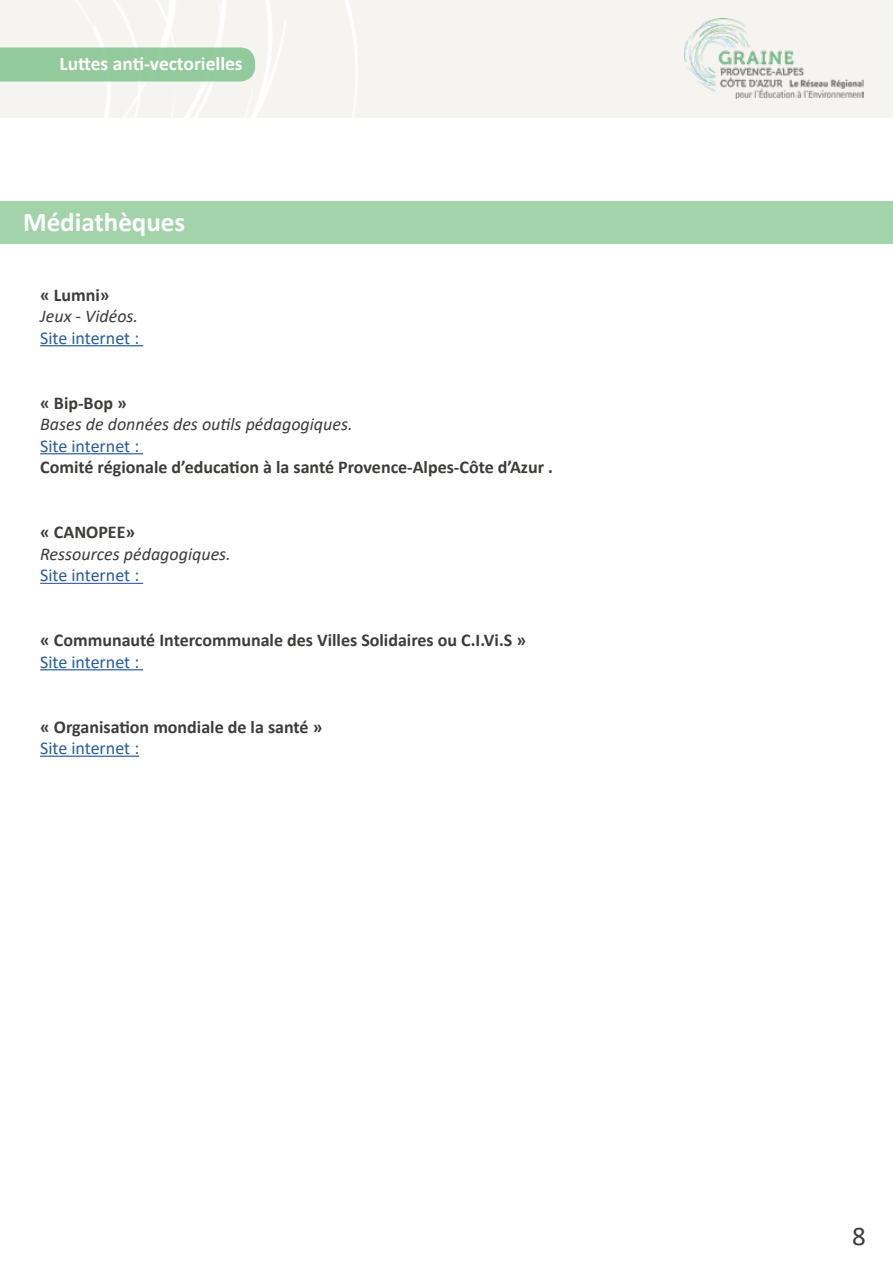
<style>
.page{position:relative;width:893px;height:1263px;background:#fff}
.page>*{position:absolute;margin:0;border:0;box-sizing:border-box;transform-origin:0 0}
.t1{font:700 27px "Calibri";color:#fff}
.t2{font:27px "Calibri";color:#3c3c3b}
.t3{font:700 19.5px "Calibri";color:#fff}
.t4{font:700 18px "Calibri";color:#3c3c3b}
.t5{font:italic 18px "Calibri";color:#3c3c3b}
.t6{font:18px "Calibri";color:#275b9b}
</style>
<div class="page">
<hr style="left:0;top:199px;width:1px;height:43px;background:#7bc086">
<div style="left:0;top:0;width:893px;height:117px;background:#f6f4f1"></div>
<img style="left:0;top:0;width:357px;height:117px">
<div style="left:0;top:47px;width:255px;height:34px;background:#93ca9b"></div>
<img style="left:685px;top:18px;width:179px;height:81px">
<hr style="left:0;top:746px;width:1px;height:43px;background:#7bc086">
<div style="left:0;top:201px;width:893px;height:43px;background:#a2d3aa"></div>
<hr style="left:40px;top:345px;width:103px;height:1px;background:#275b9b">
<hr style="left:40px;top:453px;width:103px;height:1px;background:#275b9b">
<hr style="left:40px;top:583px;width:103px;height:1px;background:#3f68a5">
<hr style="left:40px;top:669px;width:103px;height:1px;background:#275b9b">
<hr style="left:40px;top:756px;width:99px;height:1px;background:#275b9b">
<p class="t3" style="left:60px;top:49px;width:185px">Luttes anti-vectorielles</p>
<h1 class="t1" style="left:23px;top:203px;width:164px">Médiathèques</h1>
<p class="t4" style="left:40px;top:282px;width:71px">« Lumni»</p>
<p class="t5" style="left:40px;top:304px;width:99px">Jeux - Vidéos.</p>
<p class="t6" style="left:40px;top:325px;width:100px">Site internet :</p>
<p class="t4" style="left:40px;top:390px;width:88px">« Bip-Bop »</p>
<p class="t5" style="left:40px;top:412px;width:314px">Bases de données des outils pédagogiques.</p>
<p class="t6" style="left:40px;top:433px;width:100px">Site internet :</p>
<p class="t4" style="left:40px;top:455px;width:514px">Comité régionale d’education à la santé Provence-Alpes-Côte d’Azur .</p>
<p class="t4" style="left:40px;top:519px;width:97px">« CANOPEE»</p>
<p class="t5" style="left:40px;top:541px;width:192px">Ressources pédagogiques.</p>
<p class="t6" style="left:40px;top:563px;width:100px">Site internet :</p>
<p class="t4" style="left:40px;top:627px;width:487px">« Communauté Intercommunale des Villes Solidaires ou C.I.Vi.S »</p>
<p class="t6" style="left:40px;top:649px;width:100px">Site internet :</p>
<p class="t4" style="left:40px;top:714px;width:284px">« Organisation mondiale de la santé »</p>
<p class="t6" style="left:40px;top:736px;width:100px">Site internet :</p>
<h1 class="t2" style="left:852px;top:1217px;width:15px">8</h1>
</div>
